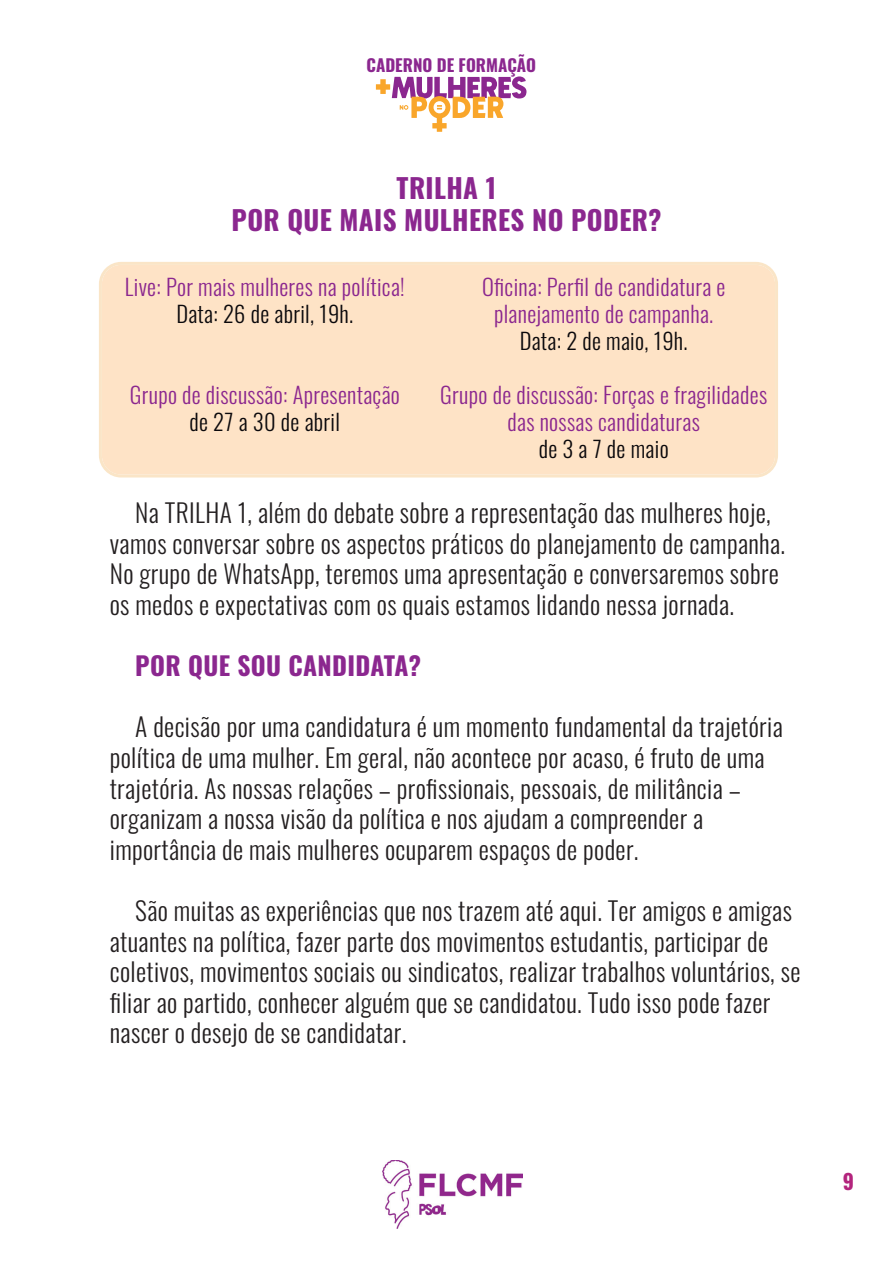
<style>
.page{position:relative;width:893px;height:1263px;background:#fff}
.page>*{position:absolute;margin:0;border:0;box-sizing:border-box;transform-origin:0 0}
.t1{font:700 27px/32.4px "Oswald";letter-spacing:.015em;color:#8b278f;text-align:center}
.t2{font:300 25.5px/30.6px "Oswald";letter-spacing:.015em;color:#231f20}
.t3{font:700 25.5px "Oswald";letter-spacing:.015em;color:#8b278f}
.t4{font:300 22.5px/27px "Oswald";letter-spacing:.015em;color:#8b278f;text-align:center}
.t5{font:300 22.5px "Oswald";letter-spacing:.015em;color:#0b090c}
.t6{font:700 21px "Oswald";color:#b3247d}
.t7{font:700 16.95px "Oswald";color:#8b278f}
</style>
<div class="page">
<div style="left:99px;top:262px;width:679px;height:215px;background:#fee3c6"></div>
<svg style="left:376px;top:76px;width:150px;height:56px"></svg>
<img style="left:382px;top:1160px;width:141px;height:68px">
<p class="t7" style="left:366px;top:56px;width:171px">CADERNO DE FORMAÇÃO</p>
<p class="t1" style="left:232px;top:173px;width:431px">TRILHA 1<br>POR QUE MAIS MULHERES NO PODER?</p>
<p class="t4" style="left:125px;top:271px;width:281px">Live: Por mais mulheres na política!</p>
<p class="t5" style="left:176px;top:294px;width:178px">Data: 26 de abril, 19h.</p>
<p class="t4" style="left:130px;top:379px;width:272px">Grupo de discussão: Apresentação</p>
<p class="t5" style="left:190px;top:402px;width:152px">de 27 a 30 de abril</p>
<p class="t4" style="left:482px;top:271px;width:245px">Oficina: Perfil de candidatura e planejamento de campanha.</p>
<p class="t5" style="left:520px;top:321px;width:169px">Data: 2 de maio, 19h.</p>
<p class="t4" style="left:440px;top:379px;width:328px">Grupo de discussão: Forças e fragilidades das nossas candidaturas</p>
<p class="t5" style="left:539px;top:429px;width:131px">de 3 a 7 de maio</p>
<p class="t2" style="left:110px;top:495px;width:677px;text-indent:26px">Na TRILHA 1, além do debate sobre a representação das mulheres hoje, vamos conversar sobre os aspectos práticos do planejamento de campanha.<br>No grupo de WhatsApp, teremos uma apresentação e conversaremos sobre os medos e expectativas com os quais estamos lidando nessa jornada.</p>
<p class="t3" style="left:135px;top:652px;width:288px">POR QUE SOU CANDIDATA?</p>
<p class="t2" style="left:110px;top:709px;width:675px;text-indent:26px">A decisão por uma candidatura é um momento fundamental da trajetória política de uma mulher. Em geral, não acontece por acaso, é fruto de uma trajetória. As nossas relações – profissionais, pessoais, de militância – organizam a nossa visão da política e nos ajudam a compreender a importância de mais mulheres ocuparem espaços de poder.</p>
<p class="t2" style="left:110px;top:892px;width:692px;text-indent:26px">São muitas as experiências que nos trazem até aqui. Ter amigos e amigas atuantes na política, fazer parte dos movimentos estudantis, participar de coletivos, movimentos sociais ou sindicatos, realizar trabalhos voluntários, se filiar ao partido, conhecer alguém que se candidatou. Tudo isso pode fazer nascer o desejo de se candidatar.</p>
<p class="t6" style="left:843px;top:1171px;width:13px">9</p>
</div>
